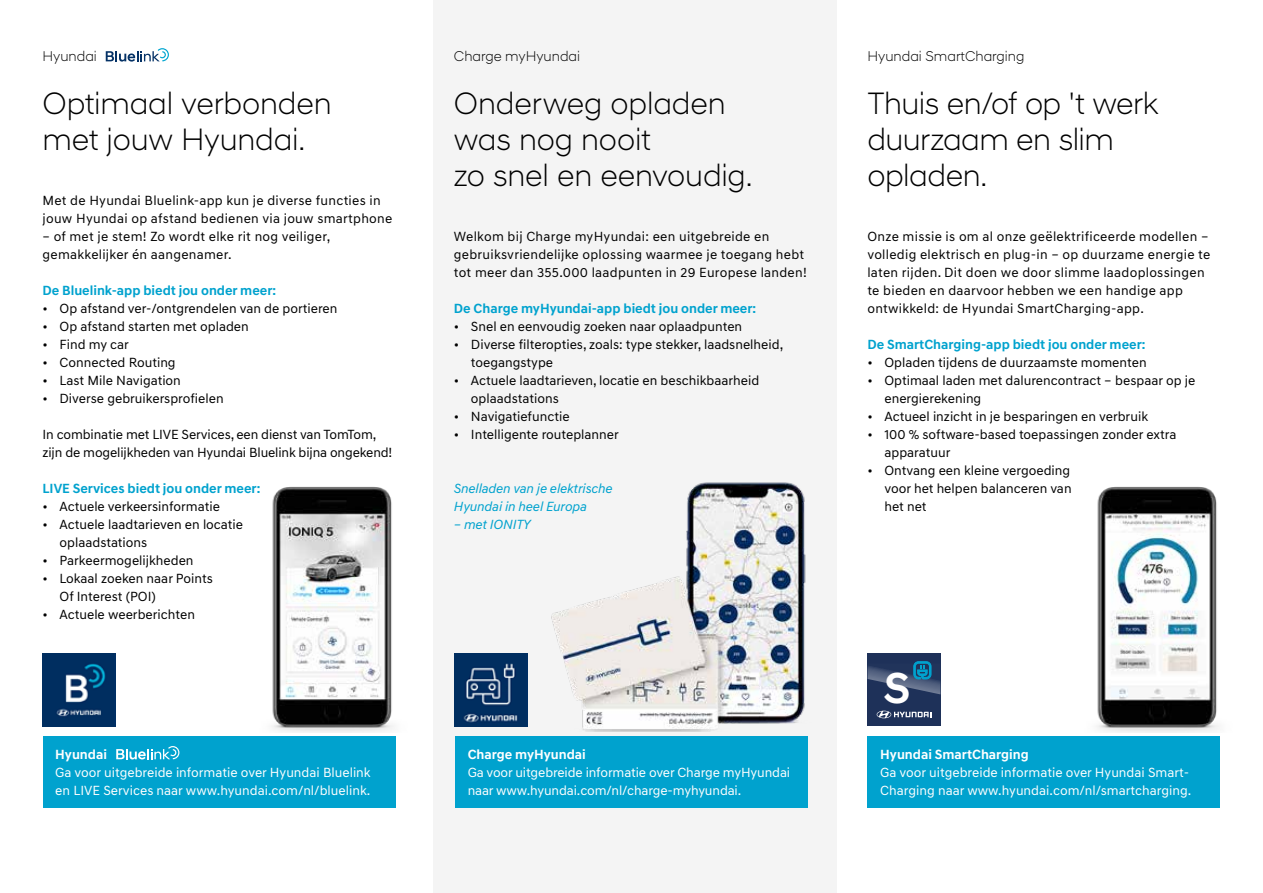
<style>
.page{position:relative;width:1263px;height:893px;background:#fff}
.page>*{position:absolute;margin:0;border:0;box-sizing:border-box;transform-origin:0 0}
.t1{font:500 43.95px "Hyundai Sans Head";color:#fff}
.t2{font:300 31.5px/36px "Hyundai Sans Head";letter-spacing:-.01em;color:#000}
.t3{font:300 14.4px "Hyundai Sans Head";color:#000}
.t4{font:13.5px/18px "Hyundai Sans Text";color:#000}
.t5{font:13.5px/18px "Hyundai Sans Text";letter-spacing:.02em;color:#000}
.t6{font:13.5px/18px "Hyundai Sans Text";color:#fff}
.t7{font:700 13.5px "Hyundai Sans Text";color:#00a2ce}
.t8{font:italic 13.5px/18px "Hyundai Sans Text";letter-spacing:-.01em;color:#00a2ce}
.t9{font:700 13.5px "Hyundai Sans Text";color:#fff}
</style>
<div class="page">
<svg style="left:106px;top:48px;width:63px;height:14px"></svg>
<div style="left:433px;top:0;width:404px;height:893px;background:#f4f4f4"></div>
<div style="left:43px;top:736px;width:352px;height:72px;background:#00a2ce"></div>
<div style="left:455px;top:736px;width:353px;height:72px;background:#00a2ce"></div>
<svg style="left:116px;top:746px;width:63px;height:13px"></svg>
<img style="left:272px;top:486px;width:122px;height:247px">
<img style="left:43px;top:653px;width:73px;height:73px">
<div style="left:867px;top:736px;width:353px;height:72px;background:#00a2ce"></div>
<img style="left:1097px;top:486px;width:122px;height:247px">
<div style="left:867px;top:653px;width:73px;height:73px;background:#1e3159"></div>
<svg style="left:877px;top:711px;width:54px;height:7px"></svg>
<svg style="left:867px;top:661px;width:73px;height:33px"></svg>
<img style="left:454px;top:482px;width:352px;height:250px">
<p class="t3" style="left:43px;top:47px;width:56px">Hyundai</p>
<h2 class="t2" style="left:43px;top:85px;width:291px">Optimaal verbonden met jouw Hyundai.</h2>
<p class="t5" style="left:43px;top:191px;width:351px">Met de Hyundai Bluelink-app kun je diverse functies in jouw Hyundai op afstand bedienen via jouw smartphone</p>
<p class="t5" style="left:43px;top:227px;width:289px">– of met je stem! Zo wordt elke rit nog veiliger, gemakkelijker én aangenamer.</p>
<p class="t7" style="left:43px;top:282px;width:235px">De Bluelink-app biedt jou onder meer:</p>
<p class="t4" style="left:43px;top:299px;width:296px">• Op afstand ver-/ontgrendelen van de portieren</p>
<p class="t4" style="left:43px;top:317px;width:208px">• Op afstand starten met opladen</p>
<p class="t4" style="left:43px;top:335px;width:88px">• Find my car</p>
<p class="t4" style="left:43px;top:353px;width:135px">• Connected Routing</p>
<p class="t4" style="left:43px;top:371px;width:140px">• Last Mile Navigation</p>
<p class="t4" style="left:43px;top:389px;width:183px">• Diverse gebruikersprofielen</p>
<p class="t4" style="left:43px;top:425px;width:351px">In combinatie met LIVE Services, een dienst van TomTom, zijn de mogelijkheden van Hyundai Bluelink bijna ongekend!</p>
<p class="t7" style="left:43px;top:480px;width:219px">LIVE Services biedt jou onder meer:</p>
<p class="t4" style="left:43px;top:497px;width:179px">• Actuele verkeersinformatie</p>
<p class="t4" style="left:60px;top:515px;width:185px;text-indent:-17px">• Actuele laadtarieven en locatie oplaadstations</p>
<p class="t4" style="left:43px;top:551px;width:153px">• Parkeermogelijkheden</p>
<p class="t4" style="left:60px;top:569px;width:155px;text-indent:-17px">• Lokaal zoeken naar Points<br>Of Interest (POI)</p>
<p class="t4" style="left:43px;top:605px;width:154px">• Actuele weerberichten</p>
<p class="t9" style="left:55px;top:746px;width:53px">Hyundai</p>
<p class="t6" style="left:55px;top:764px;width:317px">Ga voor uitgebreide informatie over Hyundai Bluelink en LIVE Services naar www.hyundai.com/nl/bluelink.</p>
<p class="t3" style="left:454px;top:47px;width:128px">Charge myHyundai</p>
<h2 class="t2" style="left:454px;top:85px;width:300px">Onderweg opladen was nog nooit<br>zo snel en eenvoudig.</h2>
<p class="t5" style="left:454px;top:227px;width:354px">Welkom bij Charge myHyundai: een uitgebreide en gebruiksvriendelijke oplossing waarmee je toegang hebt tot meer dan 355.000 laadpunten in 29 Europese landen!</p>
<p class="t7" style="left:454px;top:300px;width:304px">De Charge myHyundai-app biedt jou onder meer:</p>
<p class="t4" style="left:454px;top:317px;width:290px">• Snel en eenvoudig zoeken naar oplaadpunten</p>
<p class="t4" style="left:471px;top:335px;width:314px;text-indent:-17px">• Diverse filteropties, zoals: type stekker, laadsnelheid, toegangstype</p>
<p class="t4" style="left:471px;top:371px;width:290px;text-indent:-17px">• Actuele laadtarieven, locatie en beschikbaarheid oplaadstations</p>
<p class="t4" style="left:454px;top:407px;width:117px">• Navigatiefunctie</p>
<p class="t4" style="left:454px;top:425px;width:166px">• Intelligente routeplanner</p>
<p class="t8" style="left:454px;top:479px;width:160px">Snelladen van je elektrische<br>Hyundai in heel Europa</p>
<p class="t8" style="left:454px;top:515px;width:78px">– met IONITY</p>
<p class="t9" style="left:468px;top:746px;width:120px">Charge myHyundai</p>
<p class="t6" style="left:468px;top:764px;width:324px">Ga voor uitgebreide informatie over Charge myHyundai naar www.hyundai.com/nl/charge-myhyundai.</p>
<p class="t3" style="left:867px;top:47px;width:158px">Hyundai SmartCharging</p>
<h2 class="t2" style="left:867px;top:85px;width:292px">Thuis en/of op 't werk duurzaam en slim opladen.</h2>
<p class="t5" style="left:867px;top:227px;width:344px">Onze missie is om al onze geëlektrificeerde modellen – volledig elektrisch en plug-in – op duurzame energie te laten rijden. Dit doen we door slimme laadoplossingen te bieden en daarvoor hebben we een handige app ontwikkeld: de Hyundai SmartCharging-app.</p>
<p class="t7" style="left:867px;top:336px;width:280px">De SmartCharging-app biedt jou onder meer:</p>
<p class="t4" style="left:867px;top:353px;width:281px">• Opladen tijdens de duurzaamste momenten</p>
<p class="t4" style="left:884px;top:371px;width:312px;text-indent:-17px">• Optimaal laden met dalurencontract – bespaar op je energierekening</p>
<p class="t4" style="left:867px;top:407px;width:282px">• Actueel inzicht in je besparingen en verbruik</p>
<p class="t4" style="left:884px;top:425px;width:293px;text-indent:-17px">• 100 % software-based toepassingen zonder extra apparatuur</p>
<p class="t4" style="left:884px;top:461px;width:189px;text-align:justify;text-indent:-17px">• Ontvang een kleine vergoeding voor het helpen balanceren van het net</p>
<h1 class="t1" style="left:884px;top:661px;width:28px">S</h1>
<p class="t9" style="left:880px;top:746px;width:150px">Hyundai SmartCharging</p>
<p class="t6" style="left:880px;top:764px;width:313px">Ga voor uitgebreide informatie over Hyundai Smart-<br>Charging naar www.hyundai.com/nl/smartcharging.</p>
</div>
